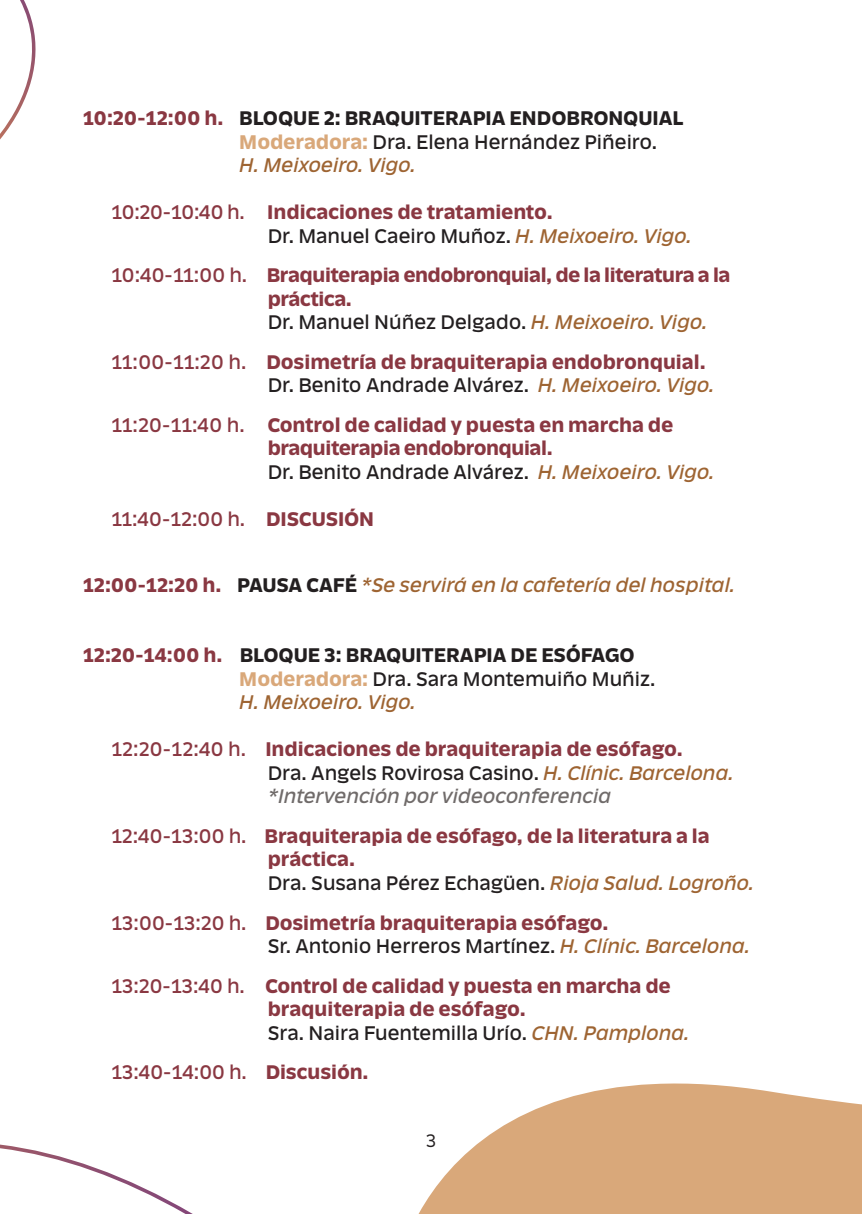
<style>
.page{position:relative;width:862px;height:1214px;background:#fff}
.page>*{position:absolute;margin:0;border:0;box-sizing:border-box;transform-origin:0 0}
.t1{font:600 19.6px/23.6px "Ansage";letter-spacing:-.01em;color:#8a3842}
.t2{font:19.6px "Ansage";letter-spacing:-.005em;color:#231f20}
.t3{font:italic 19.6px "Ansage";letter-spacing:-.005em;color:#9e6432}
.t4{font:600 19.6px "Ansage";color:#231f20}
.t5{font:19.6px "Ansage";letter-spacing:-.01em;color:#8a3842}
.t6{font:italic 19.6px "Ansage";letter-spacing:-.01em;color:#706b6a}
.t7{font:300 18px "Ansage";color:#231f20}
.s1{color:#8a3842}
.s2{font-weight:600;color:#d9a87a}
.s3{font-weight:400}
.s4{font-style:italic;color:#9e6432}
.s5{font-weight:600}
.s6{font-weight:600;font-style:normal;color:#8a3842}
.s7{font-weight:600;font-style:normal;color:#231f20}
</style>
<div class="page">
<svg style="left:0;top:0;width:36px;height:139px"></svg>
<svg style="left:0;top:1144px;width:191px;height:69px"></svg>
<svg style="left:419px;top:1083px;width:443px;height:130px;fill:#d9a87a"></svg>
<p class="t4" style="left:83px;top:107px;width:601px"><span class="s1">10:20-12:00 h.</span> BLOQUE 2: BRAQUITERAPIA ENDOBRONQUIAL</p>
<p class="t2" style="left:239px;top:131px;width:419px"><span class="s2">Moderadora:</span> Dra. Elena Hernández Piñeiro.</p>
<p class="t3" style="left:239px;top:154px;width:178px">H. Meixoeiro. Vigo.</p>
<p class="t1" style="left:112px;top:201px;width:442px"><span class="s3">10:20-10:40 h.</span> Indicaciones de tratamiento.</p>
<p class="t2" style="left:268px;top:225px;width:426px">Dr. Manuel Caeiro Muñoz. <span class="s4">H. Meixoeiro. Vigo.</span></p>
<p class="t1" style="left:268px;top:264px;width:464px;text-indent:-156px"><span class="s3">10:40-11:00 h.</span> Braquiterapia endobronquial, de la literatura a la práctica.</p>
<p class="t2" style="left:268px;top:311px;width:441px">Dr. Manuel Núñez Delgado. <span class="s4">H. Meixoeiro. Vigo.</span></p>
<p class="t1" style="left:112px;top:350px;width:595px"><span class="s3">11:00-11:20 h.</span> Dosimetría de braquiterapia endobronquial.</p>
<p class="t2" style="left:268px;top:374px;width:448px">Dr. Benito Andrade Alvárez. <span class="s4">H. Meixoeiro. Vigo.</span></p>
<p class="t1" style="left:268px;top:413px;width:407px;text-indent:-156px"><span class="s3">11:20-11:40 h.</span> Control de calidad y puesta en marcha de braquiterapia endobronquial.</p>
<p class="t2" style="left:268px;top:461px;width:448px">Dr. Benito Andrade Alvárez. <span class="s4">H. Meixoeiro. Vigo.</span></p>
<p class="t5" style="left:112px;top:508px;width:264px">11:40-12:00 h. <span class="s5">DISCUSIÓN</span></p>
<p class="t3" style="left:83px;top:574px;width:653px"><span class="s6">12:00-12:20 h.</span> <span class="s7">PAUSA CAFÉ</span> *Se servirá en la cafetería del hospital.</p>
<p class="t4" style="left:83px;top:644px;width:553px"><span class="s1">12:20-14:00 h.</span> BLOQUE 3: BRAQUITERAPIA DE ESÓFAGO</p>
<p class="t2" style="left:239px;top:668px;width:417px"><span class="s2">Moderadora:</span> Dra. Sara Montemuiño Muñiz.</p>
<p class="t3" style="left:239px;top:691px;width:178px">H. Meixoeiro. Vigo.</p>
<p class="t1" style="left:112px;top:738px;width:572px"><span class="s3">12:20-12:40 h.</span> Indicaciones de braquiterapia de esófago.</p>
<p class="t2" style="left:268px;top:762px;width:467px">Dra. Angels Rovirosa Casino. <span class="s4">H. Clínic. Barcelona.</span></p>
<p class="t6" style="left:268px;top:785px;width:345px">*Intervención por videoconferencia</p>
<p class="t1" style="left:268px;top:824px;width:444px;text-indent:-156px"><span class="s3">12:40-13:00 h.</span> Braquiterapia de esófago, de la literatura a la práctica.</p>
<p class="t2" style="left:268px;top:872px;width:488px">Dra. Susana Pérez Echagüen. <span class="s4">Rioja Salud. Logroño.</span></p>
<p class="t1" style="left:112px;top:911px;width:498px"><span class="s3">13:00-13:20 h.</span> Dosimetría braquiterapia esófago.</p>
<p class="t2" style="left:268px;top:935px;width:484px">Sr. Antonio Herreros Martínez. <span class="s4">H. Clínic. Barcelona.</span></p>
<p class="t1" style="left:112px;top:974px;width:560px;text-align:center"><span class="s3">13:20-13:40 h.</span> Control de calidad y puesta en marcha de braquiterapia de esófago.</p>
<p class="t2" style="left:268px;top:1021px;width:423px">Sra. Naira Fuentemilla Urío. <span class="s4">CHN. Pamplona.</span></p>
<p class="t5" style="left:112px;top:1061px;width:258px">13:40-14:00 h. <span class="s5">Discusión.</span></p>
<p class="t7" style="left:426px;top:1130px;width:12px">3</p>
</div>
